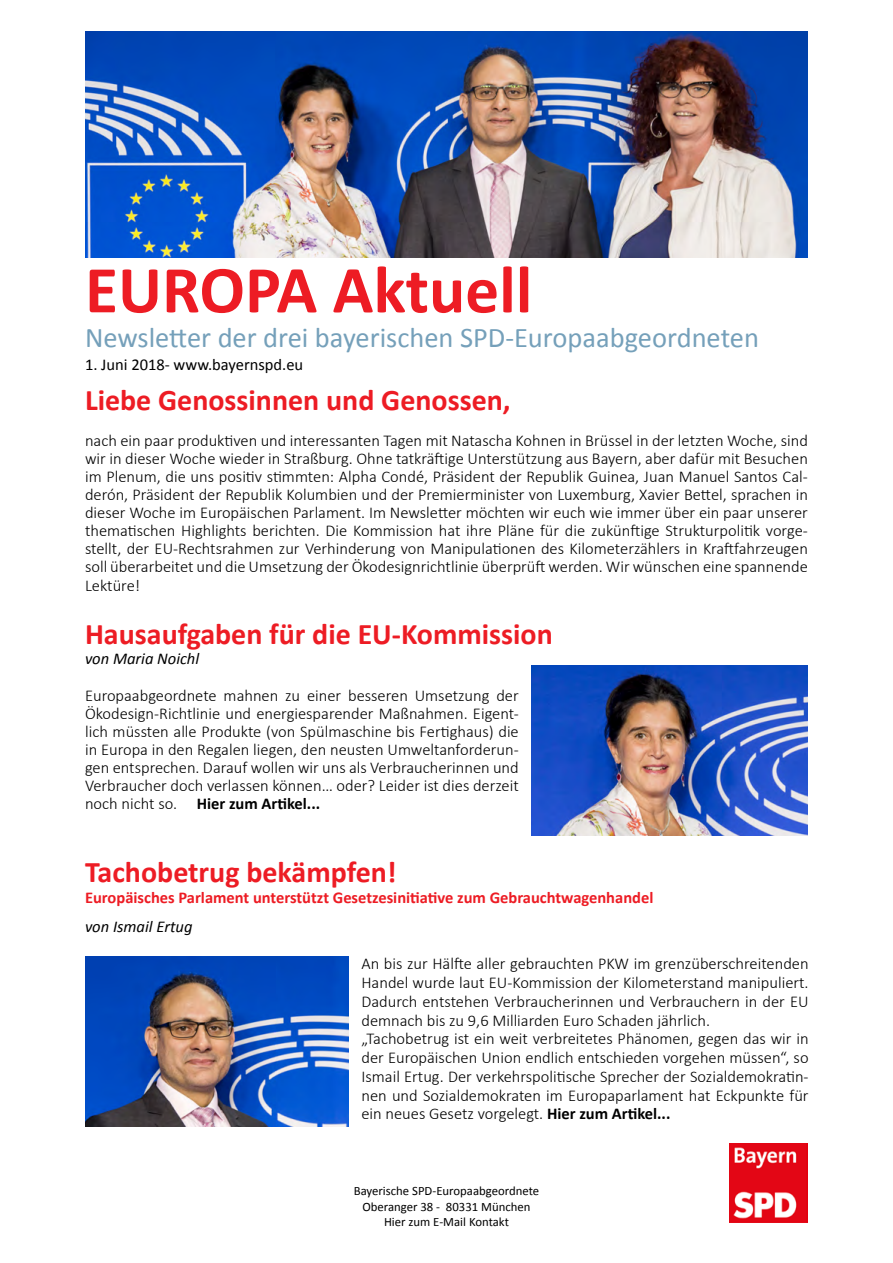
<style>
.page{position:relative;width:893px;height:1263px;background:#fff}
.page>*{position:absolute;margin:0;border:0;box-sizing:border-box;transform-origin:0 0}
.t1{font:700 67.5px "Calibri";color:#ed1c24}
.t2{font:700 30px "Calibri";color:#ed1c24}
.t3{font:28.5px "Calibri";color:#75a0ba}
.t4{font:300 16.5px/18.1px "Calibri";color:#000;text-align:justify}
.t5{font:700 16.5px "Calibri";color:#ed1c24}
.t6{font:italic 16.5px "Calibri";color:#000}
.t7{font:16.5px "Calibri";color:#000}
.t8{font:12.75px/15.3px "Calibri";color:#000;text-align:center}
.s1{font-weight:700}
</style>
<div class="page">
<img style="left:85px;top:32px;width:723px;height:226px">
<img style="left:729px;top:1144px;width:79px;height:78px">
<img style="left:531px;top:665px;width:277px;height:170px">
<img style="left:85px;top:956px;width:264px;height:170px">
<h1 class="t1" style="left:85px;top:242px;width:449px">EUROPA Aktuell</h1>
<h3 class="t3" style="left:85px;top:317px;width:675px">Newsletter der drei bayerischen SPD-Europaabgeordneten</h3>
<p class="t7" style="left:85px;top:353px;width:220px">1. Juni 2018- www.bayernspd.eu</p>
<h2 class="t2" style="left:85px;top:379px;width:427px">Liebe Genossinnen und Genossen,</h2>
<p class="t4" style="left:85px;top:431px;width:724px">nach ein paar produktiven und interessanten Tagen mit Natascha Kohnen in Brüssel in der letzten Woche, sind wir in dieser Woche wieder in Straßburg. Ohne tatkräftige Unterstützung aus Bayern, aber dafür mit Besuchen im Plenum, die uns positiv stimmten: Alpha Condé, Präsident der Republik Guinea, Juan Manuel Santos Cal&shy;derón, Präsident der Republik Kolumbien und der Premierminister von Luxemburg, Xavier Bettel, sprachen in dieser Woche im Europäischen Parlament. Im Newsletter möchten wir euch wie immer über ein paar unserer thematischen Highlights berichten. Die Kommission hat ihre Pläne für die zukünftige Strukturpolitik vorge&shy;stellt, der EU-Rechtsrahmen zur Verhinderung von Manipulationen des Kilometerzählers in Kraftfahrzeugen soll überarbeitet und die Umsetzung der Ökodesignrichtlinie überprüft werden. Wir wünschen eine spannende Lektüre!</p>
<h2 class="t2" style="left:85px;top:613px;width:469px">Hausaufgaben für die EU-Kommission</h2>
<p class="t6" style="left:85px;top:647px;width:116px">von Maria Noichl</p>
<p class="t4" style="left:85px;top:686px;width:435px">Europaabgeordnete mahnen zu einer besseren Umsetzung der Ökodesign-Richtlinie und energiesparender Maßnahmen. Eigent&shy;lich müssten alle Produkte (von Spülmaschine bis Fertighaus) die in Europa in den Regalen liegen, den neusten Umweltanforderun&shy;gen entsprechen. Darauf wollen wir uns als Verbraucherinnen und Verbraucher doch verlassen können… oder? Leider ist dies derzeit noch nicht so. <span class="s1">Hier zum Artikel...</span></p>
<h2 class="t2" style="left:85px;top:851px;width:313px">Tachobetrug bekämpfen!</h2>
<p class="t5" style="left:85px;top:886px;width:570px">Europäisches Parlament unterstützt Gesetzesinitiative zum Gebrauchtwagenhandel</p>
<p class="t6" style="left:85px;top:915px;width:109px">von Ismail Ertug</p>
<p class="t4" style="left:361px;top:954px;width:449px;line-height:18.8px;text-align:left">An bis zur Hälfte aller gebrauchten PKW im grenzüberschreitenden Handel wurde laut EU-Kommission der Kilometerstand manipuliert.<br>Dadurch entstehen Verbraucherinnen und Verbrauchern in der EU demnach bis zu 9,6 Milliarden Euro Schaden jährlich.<br>„Tachobetrug ist ein weit verbreitetes Phänomen, gegen das wir in der Europäischen Union endlich entschieden vorgehen müssen“, so Ismail Ertug. Der verkehrspolitische Sprecher der Sozialdemokratin&shy;nen und Sozialdemokraten im Europaparlament hat Eckpunkte für ein neues Gesetz vorgelegt. <span class="s1">Hier zum Artikel...</span></p>
<p class="t8" style="left:354px;top:1183px;width:187px">Bayerische SPD-Europaabgeordnete<br>Oberanger 38 - 80331 München<br>Hier zum E-Mail Kontakt</p>
</div>
